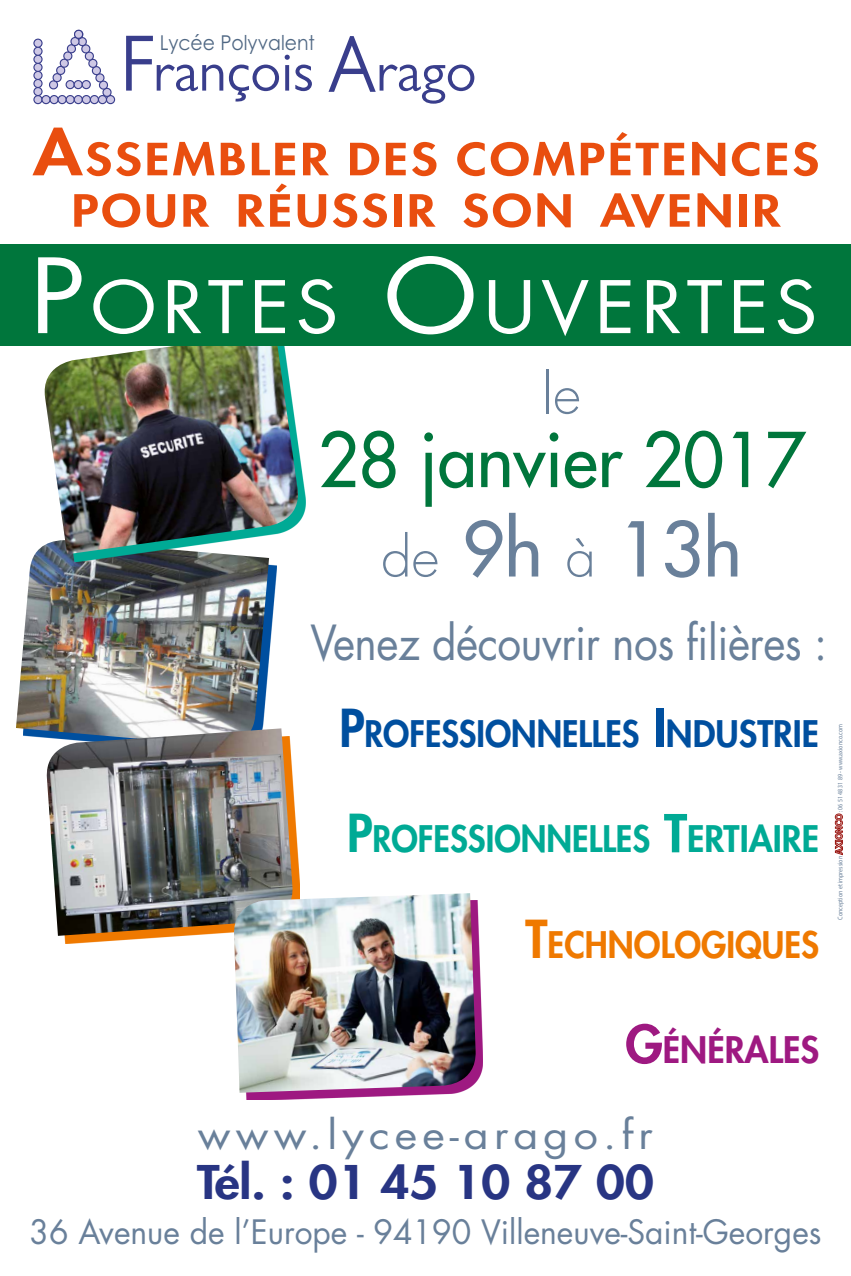
<style>
.page{position:relative;width:851px;height:1276px;background:#fff}
.page>*{position:absolute;margin:0;border:0;box-sizing:border-box;transform-origin:0 0}
.t1{font:500 73.43px "Futura Std";color:#00763c;scale:.96 1}
.t2{font:500 73.43px "Futura Std";color:#69809a}
.t3{font:70.35px "Futura Std";letter-spacing:.07em;color:#fff;scale:1.09 1}
.t4{font:300 54px "Futura Std";color:#69809a}
.t5{font:47.03px "Futura Std";letter-spacing:-.01em;color:#69809a;scale:.9 1}
.t6{font:800 45.15px "Futura Std";color:#283583;scale:1.1 1}
.t7{font:800 43.12px "Futura Std";letter-spacing:.055em;color:#e94e0f;scale:1.18 1}
.t8{font:39.15px "Futura Std";letter-spacing:.12em;color:#69809a;scale:1.1 1}
.t9{font:800 35.62px "Futura Std";color:#004f9f;scale:.94 1}
.t10{font:800 35.62px "Futura Std";color:#00aa95;scale:.95 1}
.t11{font:800 35.62px "Futura Std";color:#ef7900;scale:.96 1}
.t12{font:800 35.62px "Futura Std";color:#9e1981}
.t13{font:32.7px "Futura Std";color:#69809a}
.t14{font:20.48px "Century Gothic";color:#506884;scale:.92 1}
.t15{font:6.75px "Myriad Pro";color:#69809a;scale:.88 1}
.s1{font-size:61.65px}
.s2{font-size:100.5px}
.s3{font-weight:300;font-size:54px}
.s4{font-size:50.85px}
</style>
<div class="page">
<div style="left:34px;top:96px;width:8px;height:8px;background:#cec8e5;border-radius:50%"></div>
<div style="left:33px;top:95px;width:10px;height:9px;border:1px solid #393e8c;border-radius:50%"></div>
<div style="left:42px;top:96px;width:8px;height:8px;background:#cec8e5;border-radius:50%"></div>
<div style="left:41px;top:95px;width:10px;height:9px;border:1px solid #393e8c;border-radius:50%"></div>
<div style="left:50px;top:96px;width:8px;height:8px;background:#cec8e5;border-radius:50%"></div>
<div style="left:49px;top:95px;width:10px;height:9px;border:1px solid #393e8c;border-radius:50%"></div>
<div style="left:58px;top:96px;width:8px;height:8px;background:#cec8e5;border-radius:50%"></div>
<div style="left:58px;top:95px;width:9px;height:9px;border:1px solid #393e8c;border-radius:50%"></div>
<div style="left:66px;top:96px;width:8px;height:8px;background:#cec8e5;border-radius:50%"></div>
<div style="left:66px;top:95px;width:9px;height:9px;border:1px solid #393e8c;border-radius:50%"></div>
<div style="left:74px;top:96px;width:8px;height:8px;background:#cec8e5;border-radius:50%"></div>
<div style="left:74px;top:95px;width:9px;height:9px;border:1px solid #393e8c;border-radius:50%"></div>
<div style="left:82px;top:96px;width:8px;height:8px;background:#cec8e5;border-radius:50%"></div>
<div style="left:82px;top:95px;width:9px;height:9px;border:1px solid #393e8c;border-radius:50%"></div>
<div style="left:90px;top:96px;width:8px;height:8px;background:#cec8e5;border-radius:50%"></div>
<div style="left:90px;top:95px;width:9px;height:9px;border:1px solid #393e8c;border-radius:50%"></div>
<div style="left:98px;top:96px;width:8px;height:8px;background:#cec8e5;border-radius:50%"></div>
<div style="left:98px;top:95px;width:9px;height:9px;border:1px solid #393e8c;border-radius:50%"></div>
<div style="left:106px;top:96px;width:8px;height:8px;background:#cec8e5;border-radius:50%"></div>
<div style="left:106px;top:95px;width:9px;height:9px;border:1px solid #393e8c;border-radius:50%"></div>
<div style="left:34px;top:87px;width:8px;height:9px;background:#cec8e5;border-radius:50%"></div>
<div style="left:33px;top:87px;width:10px;height:9px;border:1px solid #393e8c;border-radius:50%"></div>
<div style="left:34px;top:79px;width:8px;height:8px;background:#cec8e5;border-radius:50%"></div>
<div style="left:33px;top:79px;width:10px;height:9px;border:1px solid #393e8c;border-radius:50%"></div>
<div style="left:34px;top:71px;width:8px;height:8px;background:#cec8e5;border-radius:50%"></div>
<div style="left:33px;top:71px;width:10px;height:9px;border:1px solid #393e8c;border-radius:50%"></div>
<div style="left:34px;top:63px;width:8px;height:8px;background:#cec8e5;border-radius:50%"></div>
<div style="left:33px;top:63px;width:10px;height:9px;border:1px solid #393e8c;border-radius:50%"></div>
<div style="left:34px;top:55px;width:8px;height:8px;background:#cec8e5;border-radius:50%"></div>
<div style="left:33px;top:55px;width:10px;height:9px;border:1px solid #393e8c;border-radius:50%"></div>
<div style="left:34px;top:47px;width:8px;height:8px;background:#cec8e5;border-radius:50%"></div>
<div style="left:33px;top:47px;width:10px;height:9px;border:1px solid #393e8c;border-radius:50%"></div>
<div style="left:34px;top:39px;width:8px;height:8px;background:#cec8e5;border-radius:50%"></div>
<div style="left:33px;top:39px;width:10px;height:9px;border:1px solid #393e8c;border-radius:50%"></div>
<svg style="left:48px;top:30px;width:65px;height:68px"></svg>
<svg style="left:126px;top:36px;width:97px;height:55px"></svg>
<svg style="left:229px;top:55px;width:83px;height:47px"></svg>
<svg style="left:328px;top:36px;width:146px;height:68px"></svg>
<svg style="left:835px;top:814px;width:7px;height:41px"></svg>
<svg style="left:269px;top:564px;width:8px;height:95px"></svg>
<img style="left:16px;top:548px;width:253px;height:190px">
<svg style="left:64px;top:797px;width:236px;height:146px"></svg>
<img style="left:45px;top:728px;width:249px;height:208px">
<svg style="left:52px;top:345px;width:253px;height:217px"></svg>
<img style="left:40px;top:345px;width:262px;height:209px">
<svg style="left:241px;top:900px;width:242px;height:200px;fill:#9e1981"></svg>
<img style="left:233px;top:893px;width:243px;height:199px">
<div style="left:0;top:244px;width:850px;height:101px;background:#00763c"></div>
<p class="t14" style="left:160px;top:29px;width:170px">Lycée Polyvalent</p>
<p class="t7" style="left:33px;top:132px;width:667px"><span class="s1">A</span>SSEMBLER DES COMPÉTENCES</p>
<p class="t7" style="left:71px;top:183px;width:602px">POUR RÉUSSIR SON AVENIR</p>
<p class="t3" style="left:30px;top:262px;width:724px"><span class="s2">P</span>ORTES <span class="s2">O</span>UVERTES</p>
<p class="t4" style="left:542px;top:361px;width:40px">le</p>
<p class="t1" style="left:318px;top:414px;width:509px">28 janvier 2017</p>
<p class="t2" style="left:381px;top:503px;width:362px"><span class="s3">de</span> 9h <span class="s3">à</span> 13h</p>
<p class="t5" style="left:310px;top:613px;width:575px">Venez découvrir nos filières :</p>
<p class="t9" style="left:339px;top:711px;width:512px"><span class="s4">P</span>ROFESSIONNELLES <span class="s4">I</span>NDUSTRIE</p>
<p class="t10" style="left:347px;top:816px;width:498px"><span class="s4">P</span>ROFESSIONNELLES <span class="s4">T</span>ERTIAIRE</p>
<p class="t11" style="left:525px;top:922px;width:307px"><span class="s4">T</span>ECHNOLOGIQUES</p>
<p class="t15" style="left:836px;top:812px;width:101px;rotate:-90deg">: 06 51 48 31 89 - www.axionco.com</p>
<p class="t15" style="left:836px;top:919px;width:74px;rotate:-90deg">Conception et impression</p>
<p class="t12" style="left:625px;top:1027px;width:195px"><span class="s4">G</span>ÉNÉRALES</p>
<p class="t8" style="left:198px;top:1109px;width:415px">www.lycee-arago.fr</p>
<p class="t6" style="left:197px;top:1154px;width:416px">Tél. : 01 45 10 87 00</p>
<p class="t13" style="left:29px;top:1211px;width:793px">36 Avenue de l’Europe - 94190 Villeneuve-Saint-Georges</p>
</div>
